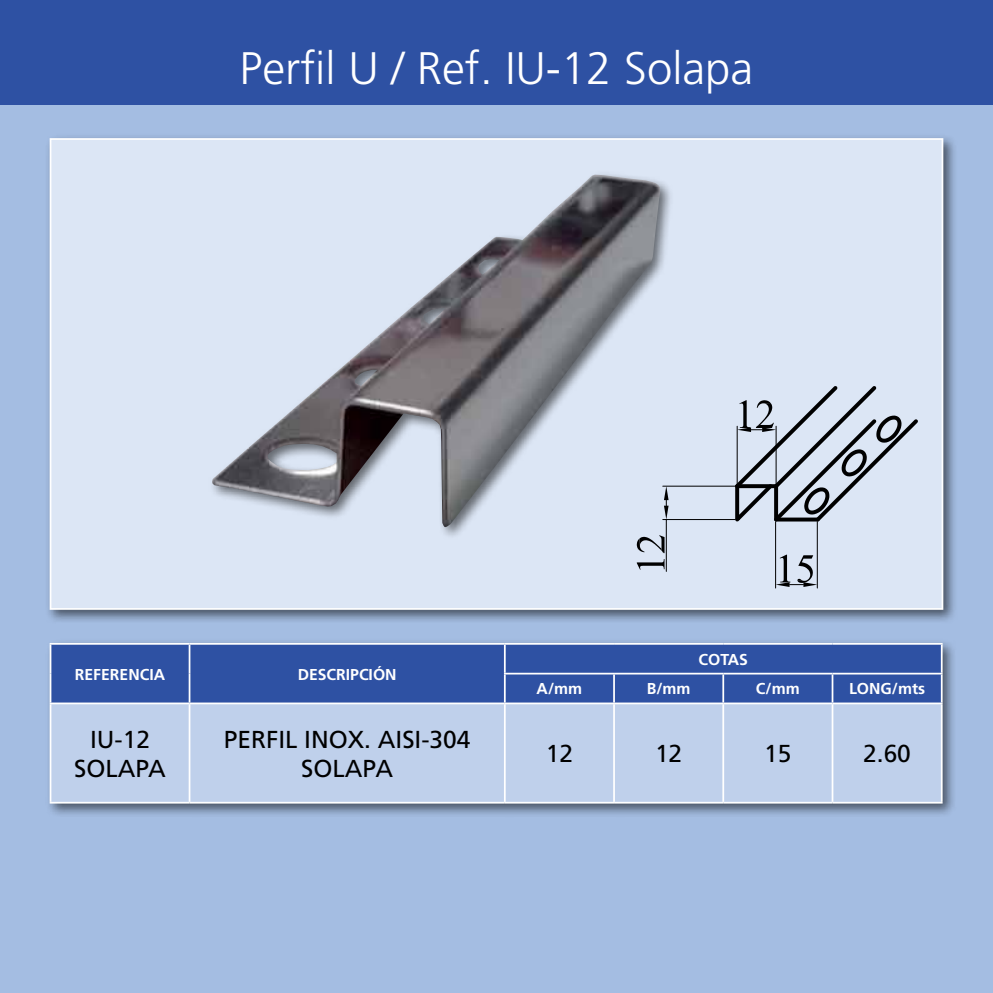
<style>
.page{position:relative;width:993px;height:993px;background:#fff}
.page>*{position:absolute;margin:0;border:0;box-sizing:border-box;transform-origin:0 0}
.t1{font:300 45.5px "Frutiger";color:#fff}
.t2{font:24.5px/29.4px "Frutiger";color:#000;text-align:center}
.t3{font:700 15.75px "Frutiger";color:#fff}
</style>
<div class="page">
<div style="left:0;top:104px;width:992px;height:888px;background:#a4bde2"></div>
<div style="left:0;top:0;width:992px;height:104px;background:#2e51a3"></div>
<div style="left:45px;top:133px;width:912px;height:490px;background:#000;opacity:.55"></div>
<div style="left:50px;top:139px;width:892px;height:469px;background:#dce6f5"></div>
<div style="left:208px;top:170px;width:465px;height:370px;background:#000;opacity:.55"></div>
<img style="left:212px;top:174px;width:448px;height:353px">
<hr style="left:662px;top:485px;width:73px;height:1px;background:#000">
<hr style="left:662px;top:519px;width:73px;height:1px;background:#000">
<hr style="left:665px;top:519px;width:1px;height:52px;background:#000">
<svg style="left:663px;top:486px;width:5px;height:33px"></svg>
<svg style="left:636px;top:559px;width:28px;height:10px"></svg>
<svg style="left:636px;top:535px;width:28px;height:18px"></svg>
<hr style="left:775px;top:521px;width:1px;height:67px;background:#000">
<hr style="left:816px;top:521px;width:1px;height:67px;background:#000">
<svg style="left:775px;top:554px;width:42px;height:32px"></svg>
<svg style="left:731px;top:386px;width:187px;height:143px"></svg>
<div style="left:45px;top:638px;width:911px;height:179px;background:#000;opacity:.55"></div>
<div style="left:51px;top:644px;width:453px;height:58px;background:#2e51a3"></div>
<div style="left:51px;top:704px;width:889px;height:97px;background:#bfd0eb"></div>
<hr style="left:50px;top:642px;width:139px;height:2px;background:#fff">
<hr style="left:189px;top:642px;width:315px;height:2px;background:#fff">
<svg style="left:50px;top:644px;width:1px;height:58px"></svg>
<svg style="left:189px;top:644px;width:1px;height:58px"></svg>
<hr style="left:504px;top:642px;width:110px;height:2px;background:#fff">
<hr style="left:614px;top:642px;width:109px;height:2px;background:#fff">
<hr style="left:723px;top:642px;width:109px;height:2px;background:#fff">
<hr style="left:832px;top:642px;width:110px;height:2px;background:#fff">
<hr style="left:940px;top:644px;width:2px;height:28px;background:#fff">
<div style="left:504px;top:644px;width:437px;height:58px;background:#2e51a3"></div>
<hr style="left:723px;top:672px;width:109px;height:2px;background:#fff">
<hr style="left:722px;top:674px;width:2px;height:28px;background:#fff">
<hr style="left:832px;top:672px;width:110px;height:2px;background:#fff">
<hr style="left:831px;top:674px;width:2px;height:28px;background:#fff">
<hr style="left:940px;top:674px;width:2px;height:28px;background:#fff">
<hr style="left:50px;top:702px;width:139px;height:2px;background:#fff">
<hr style="left:50px;top:704px;width:1px;height:97px;background:#fff">
<hr style="left:189px;top:702px;width:315px;height:2px;background:#fff">
<hr style="left:189px;top:704px;width:1px;height:97px;background:#fff">
<hr style="left:504px;top:702px;width:110px;height:2px;background:#fff">
<hr style="left:504px;top:704px;width:1px;height:97px;background:#fff">
<hr style="left:614px;top:702px;width:109px;height:2px;background:#fff">
<hr style="left:613px;top:704px;width:1px;height:97px;background:#fff">
<hr style="left:723px;top:702px;width:109px;height:2px;background:#fff">
<hr style="left:722px;top:704px;width:2px;height:97px;background:#fff">
<hr style="left:832px;top:702px;width:110px;height:2px;background:#fff">
<hr style="left:831px;top:704px;width:2px;height:97px;background:#fff">
<hr style="left:940px;top:704px;width:2px;height:97px;background:#fff">
<hr style="left:50px;top:801px;width:139px;height:2px;background:#fff">
<hr style="left:189px;top:801px;width:315px;height:2px;background:#fff">
<hr style="left:504px;top:801px;width:110px;height:2px;background:#fff">
<hr style="left:614px;top:801px;width:109px;height:2px;background:#fff">
<hr style="left:723px;top:801px;width:109px;height:2px;background:#fff">
<hr style="left:832px;top:801px;width:110px;height:2px;background:#fff">
<h1 class="t1" style="left:239px;top:43px;width:515px">Perfil U / Ref. IU-12 Solapa</h1>
<p class="t3" style="left:75px;top:664px;width:92px">REFERENCIA</p>
<p class="t3" style="left:297px;top:664px;width:100px">DESCRIPCIÓN</p>
<h2 class="t2" style="left:74px;top:724px;width:93px">IU-12<br>SOLAPA</h2>
<h2 class="t2" style="left:224px;top:724px;width:248px">PERFIL INOX. AISI-304<br>SOLAPA</h2>
<p class="t3" style="left:698px;top:649px;width:51px">COTAS</p>
<p class="t3" style="left:536px;top:679px;width:47px">A/mm</p>
<p class="t3" style="left:646px;top:679px;width:45px">B/mm</p>
<p class="t3" style="left:755px;top:679px;width:45px">C/mm</p>
<p class="t3" style="left:848px;top:679px;width:78px">LONG/mts</p>
<h2 class="t2" style="left:545px;top:739px;width:29px">12</h2>
<h2 class="t2" style="left:654px;top:739px;width:29px">12</h2>
<h2 class="t2" style="left:764px;top:739px;width:29px">15</h2>
<h2 class="t2" style="left:862px;top:739px;width:49px">2.60</h2>
</div>
